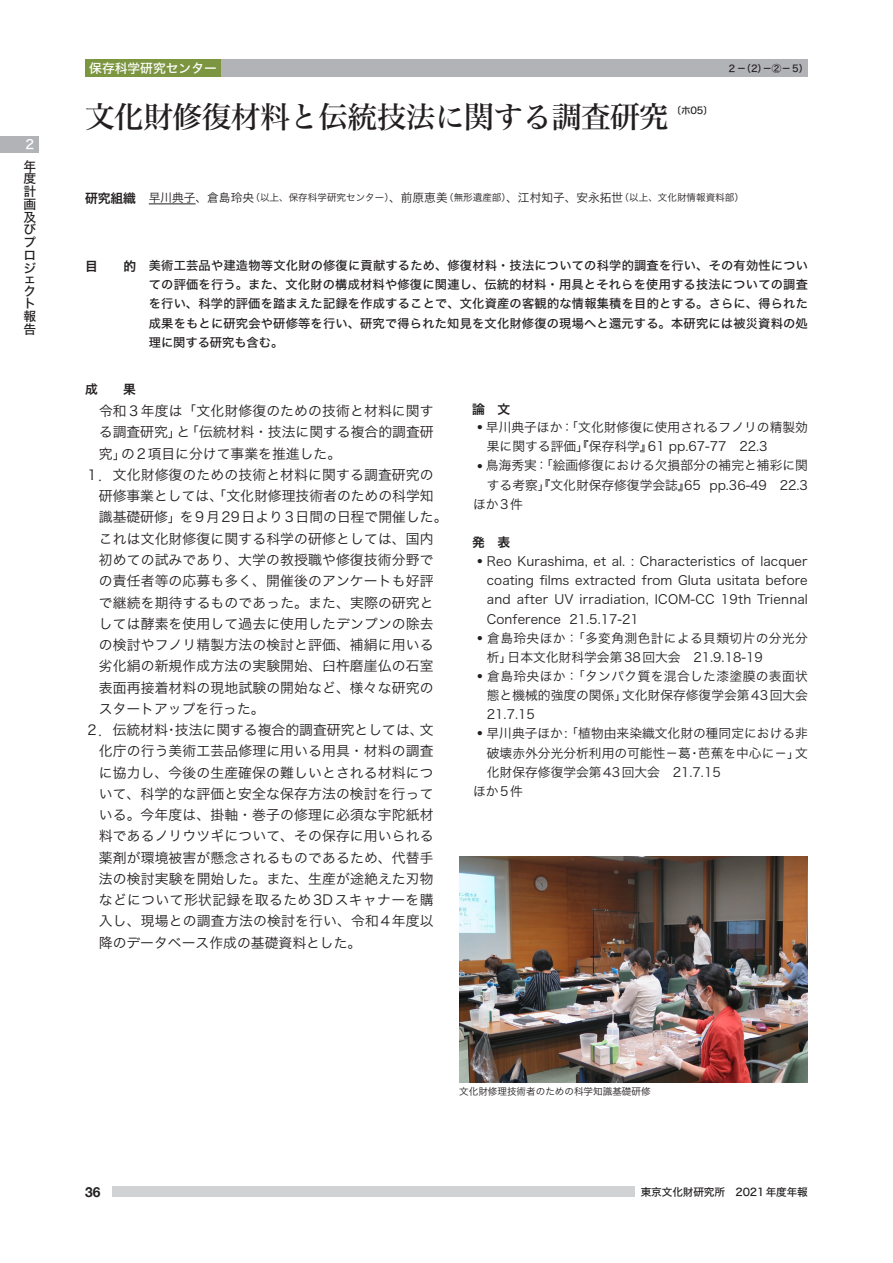
<style>
.page{position:relative;width:893px;height:1263px;background:#fff}
.page>*{position:absolute;margin:0;border:0;box-sizing:border-box;transform-origin:0 0}
.t1{font:29.7px "Hira Min Std W5";letter-spacing:-.02em;color:#231f20}
._3_5_-3_5{font:13.8px/21.3px "Hira Kaku Pro N W3";letter-spacing:.01em;color:#231f20;text-align:justify}
.t2{font:700 13.8px "Helvetica Neue";color:#231f20}
._3_5_-3_5-2{font:12.75px/19.2px "Hira Kaku Pro N W3";color:#231f20;text-align:justify}
._3_5_-3_5-3{font:12.75px/19.2px "Hira Kaku Pro N W3";letter-spacing:.03em;color:#231f20}
.t3{font:12.75px/12.8px "Hira Kaku Std W5";color:#231f20;text-align:justify}
.t4{font:12.75px/21.3px "Hira Kaku Std W5";color:#fff}
._3_5_-3_5-4{font:12.75px "Hira Kaku Pro N W6";color:#231f20}
.t5{font:12.15px/19px "Hira Kaku Std W5";letter-spacing:.02em;color:#231f20;text-align:justify}
.t6{font:10.65px "Hira Kaku Std W5";letter-spacing:-.01em;color:#231f20}
.本文{font:9.6px "Hira Kaku Pro N W3";color:#231f20}
.t7{font:9.6px "Hira Kaku Std W5";color:#231f20}
.s1{color:#231f20}
.s2{font-family:"Hira Kaku Pro N W6";font-size:12.75px}
.s3{font-size:11.7px}
</style>
<div class="page">
<div style="left:112px;top:1186px;width:522px;height:11px;background:#d1d2d4"></div>
<div style="left:0;top:136px;width:38px;height:17px;background:#b2b3b7"></div>
<hr style="left:149px;top:204px;width:47px;height:1px;background:#231f20">
<div style="left:85px;top:60px;width:136px;height:17px;background:#7b9540"></div>
<div style="left:221px;top:60px;width:587px;height:17px;background:#b2b3b7"></div>
<img style="left:459px;top:857px;width:349px;height:225px">
<p class="t4" style="left:23px;top:134px;width:14px">２<span class="s1">年</span></p>
<p class="t3" style="left:23px;top:172px;width:14px">度計画及びプロジ</p>
<p class="t3" style="left:23px;top:272px;width:14px">ェクト報告</p>
<p class="t4" style="left:89px;top:58px;width:129px">保存科学研究センター</p>
<p class="t1" style="left:85px;top:96px;width:585px">文化財修復材料と伝統技法に関する調査研究</p>
<p class="t7" style="left:672px;top:103px;width:43px">〔ホ05〕</p>
<p class="t7" style="left:727px;top:61px;width:83px">２－（2）－②－5）</p>
<p class="本文" style="left:85px;top:189px;width:660px"><span class="s2">研究組織　</span><span class="s3">早川典子、倉島玲央</span>（以上、保存科学研究センター）<span class="s3">、前原恵美</span>（無形遺産部）<span class="s3">、江村知子、安永拓世</span>（以上、文化財情報資料部）</p>
<p class="t5" style="left:149px;top:256px;width:661px;text-indent:-64px"><span class="s2">目　　的</span> 美術工芸品や建造物等文化財の修復に貢献するため、修復材料・技法についての科学的調査を行い、その有効性についての評価を行う。また、文化財の構成材料や修復に関連し、伝統的材料・用具とそれらを使用する技法についての調査を行い、科学的評価を踏まえた記録を作成することで、文化資産の客観的な情報集積を目的とする。さらに、得られた成果をもとに研究会や研修等を行い、研究で得られた知見を文化財修復の現場へと還元する。本研究には被災資料の処理に関する研究も含む。</p>
<p class="_3_5_-3_5-4" style="left:85px;top:378px;width:53px">成　　果</p>
<p class="_3_5_-3_5" style="left:99px;top:399px;width:336px;text-indent:-14px">　令和３年度は「文化財修復のための技術と材料に関する調査研究」と「伝統材料・技法に関する複合的調査研究」の2項目に分けて事業を推進した。</p>
<p class="_3_5_-3_5" style="left:99px;top:463px;width:350px;text-align:left;text-indent:-14px">１．文化財修復のための技術と材料に関する調査研究の研修事業としては、「文化財修理技術者のための科学知識基礎研修」を9月29日より3日間の日程で開催した。これは文化財修復に関する科学の研修としては、国内初めての試みであり、大学の教授職や修復技術分野での責任者等の応募も多く、開催後のアンケートも好評で継続を期待するものであった。また、実際の研究としては酵素を使用して過去に使用したデンプンの除去の検討やフノリ精製方法の検討と評価、補絹に用いる劣化絹の新規作成方法の実験開始、臼杵磨崖仏の石室表面再接着材料の現地試験の開始など、様々な研究のスタートアップを行った。</p>
<p class="_3_5_-3_5" style="left:99px;top:718px;width:336px;text-indent:-14px">２．伝統材料・技法に関する複合的調査研究としては、文化庁の行う美術工芸品修理に用いる用具・材料の調査に協力し、今後の生産確保の難しいとされる材料について、科学的な評価と安全な保存方法の検討を行っている。今年度は、掛軸・巻子の修理に必須な宇陀紙材料であるノリウツギについて、その保存に用いられる薬剤が環境被害が懸念されるものであるため、代替手法の検討実験を開始した。また、生産が途絶えた刃物などについて形状記録を取るため3Dスキャナーを購入し、現場との調査方法の検討を行い、令和4年度以降のデータベース作成の基礎資料とした。</p>
<p class="_3_5_-3_5-4" style="left:472px;top:397px;width:40px">論　文</p>
<p class="_3_5_-3_5-2" style="left:487px;top:417px;width:323px;text-indent:-11px"><sup>・</sup>早川典子ほか：「文化財修復に使用されるフノリの精製効果に関する評価」『保存科学』61 pp.67-77　22.3</p>
<p class="_3_5_-3_5-2" style="left:476px;top:455px;width:333px;text-align:right"><sup>・</sup>鳥海秀実：「絵画修復における欠損部分の補完と補彩に関する考察」『文化財保存修復学会誌』65 pp.36-49　22.3</p>
<p class="_3_5_-3_5-2" style="left:473px;top:493px;width:51px">ほか3件</p>
<p class="_3_5_-3_5-4" style="left:472px;top:531px;width:40px">発　表</p>
<p class="_3_5_-3_5-2" style="left:487px;top:551px;width:323px;text-indent:-11px"><sup>・</sup> Reo Kurashima, et al. : Characteristics of lacquer coating films extracted from Gluta usitata before and after UV irradiation, ICOM-CC 19th Triennal Conference 21.5.17-21</p>
<p class="_3_5_-3_5-3" style="left:487px;top:627px;width:323px;text-indent:-11px"><sup>・</sup>倉島玲央ほか：「多変角測色計による貝類切片の分光分析」日本文化財科学会第38回大会　21.9.18-19</p>
<p class="_3_5_-3_5-2" style="left:487px;top:666px;width:323px;text-indent:-11px"><sup>・</sup>倉島玲央ほか：「タンパク質を混合した漆塗膜の表面状態と機械的強度の関係」文化財保存修復学会第43回大会21.7.15</p>
<p class="_3_5_-3_5-2" style="left:487px;top:723px;width:323px;text-indent:-11px"><sup>・</sup>早川典子ほか: 「植物由来染織文化財の種同定における非破壊赤外分光分析利用の可能性－葛・芭蕉を中心に－」文化財保存修復学会第43回大会　21.7.15</p>
<p class="_3_5_-3_5-2" style="left:473px;top:780px;width:51px">ほか5件</p>
<p class="本文" style="left:459px;top:1083px;width:193px">文化財修理技術者のための科学知識基礎研修</p>
<p class="t2" style="left:85px;top:1183px;width:17px">36</p>
<p class="t6" style="left:641px;top:1184px;width:169px">東京文化財研究所　2021年度年報</p>
</div>
